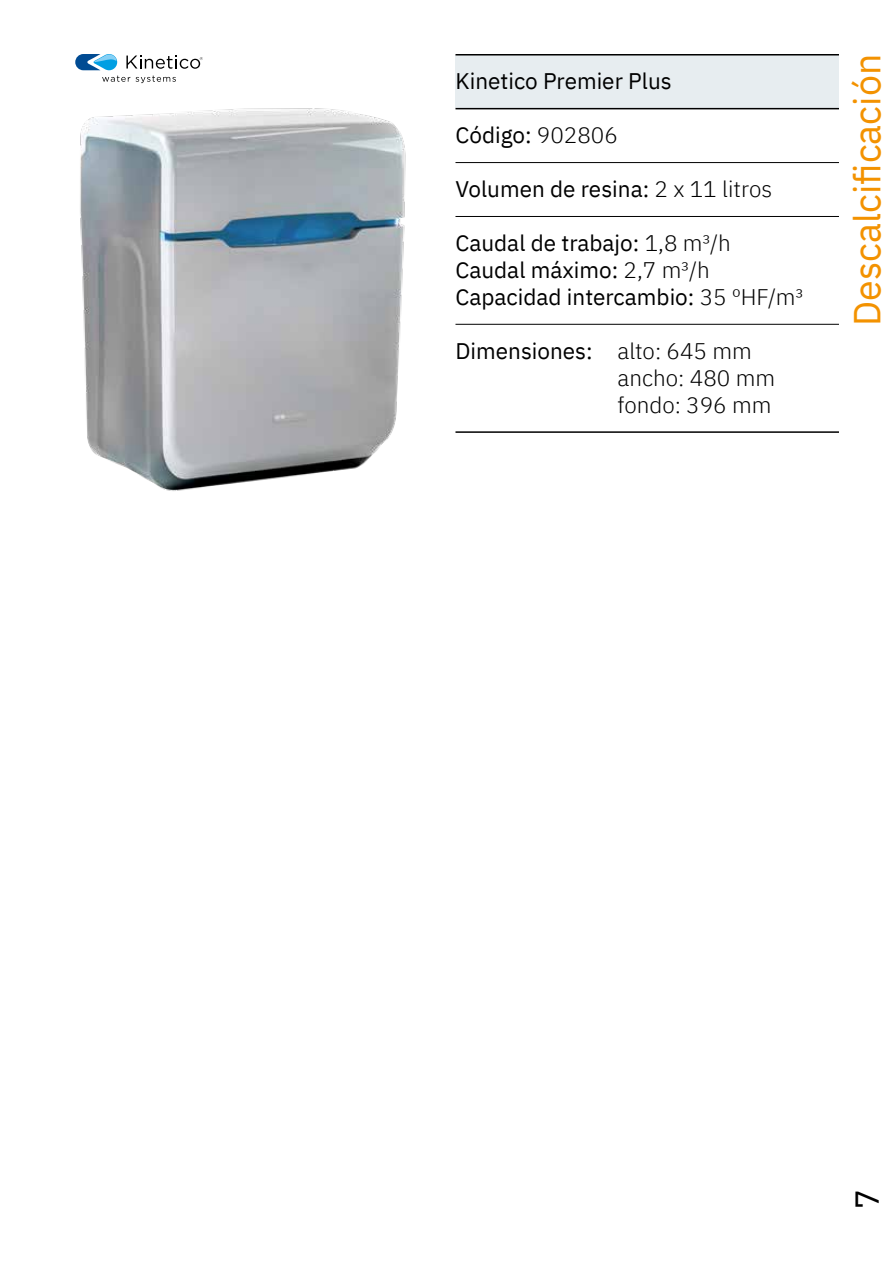
<style>
.page{position:relative;width:893px;height:1263px;background:#fff}
.page>*{position:absolute;margin:0;border:0;box-sizing:border-box;transform-origin:0 0}
.t1{font:37.5px "IBM Plex Sans";color:#f39200}
.t2{font:33px "IBM Plex Sans";color:#000}
.t3{font:22.5px/27px "IBM Plex Sans";color:#000}
.t4{font:300 22.5px/27px "IBM Plex Sans";color:#000}
.s1{font-weight:300}
.s2{font-weight:400}
</style>
<div class="page">
<img style="left:80px;top:108px;width:326px;height:383px">
<div style="left:455px;top:56px;width:384px;height:52px;background:#e7edf0"></div>
<hr style="left:455px;top:162px;width:384px;height:1px;background:#000">
<hr style="left:455px;top:216px;width:384px;height:1px;background:#000">
<hr style="left:455px;top:324px;width:384px;height:1px;background:#000">
<hr style="left:455px;top:431px;width:384px;height:2px;background:#000">
<hr style="left:455px;top:54px;width:384px;height:2px;background:#000">
<hr style="left:455px;top:108px;width:384px;height:1px;background:#000">
<svg style="left:75px;top:54px;width:128px;height:29px"></svg>
<p class="t3" style="left:455px;top:65px;width:218px">Kinetico Premier Plus</p>
<p class="t3" style="left:455px;top:119px;width:164px">Código: <span class="s1">902806</span></p>
<p class="t3" style="left:455px;top:173px;width:318px">Volumen de resina: <span class="s1">2 x 11 litros</span></p>
<p class="t3" style="left:455px;top:227px;width:349px">Caudal de trabajo: <span class="s1">1,8 m³/h<br></span>Caudal máximo: <span class="s1">2,7 m³/h<br></span>Capacidad intercambio: <span class="s1">35 ºHF/m³</span></p>
<p class="t4" style="left:617px;top:335px;width:159px;text-indent:-162px"><span class="s2">Dimensiones:</span> alto: 645 mm ancho: 480 mm fondo: 396 mm</p>
<h1 class="t1" style="left:839px;top:326px;width:274px;rotate:-90deg">Descalcificación</h1>
<h2 class="t2" style="left:842px;top:1209px;width:21px;rotate:-90deg">7</h2>
</div>
